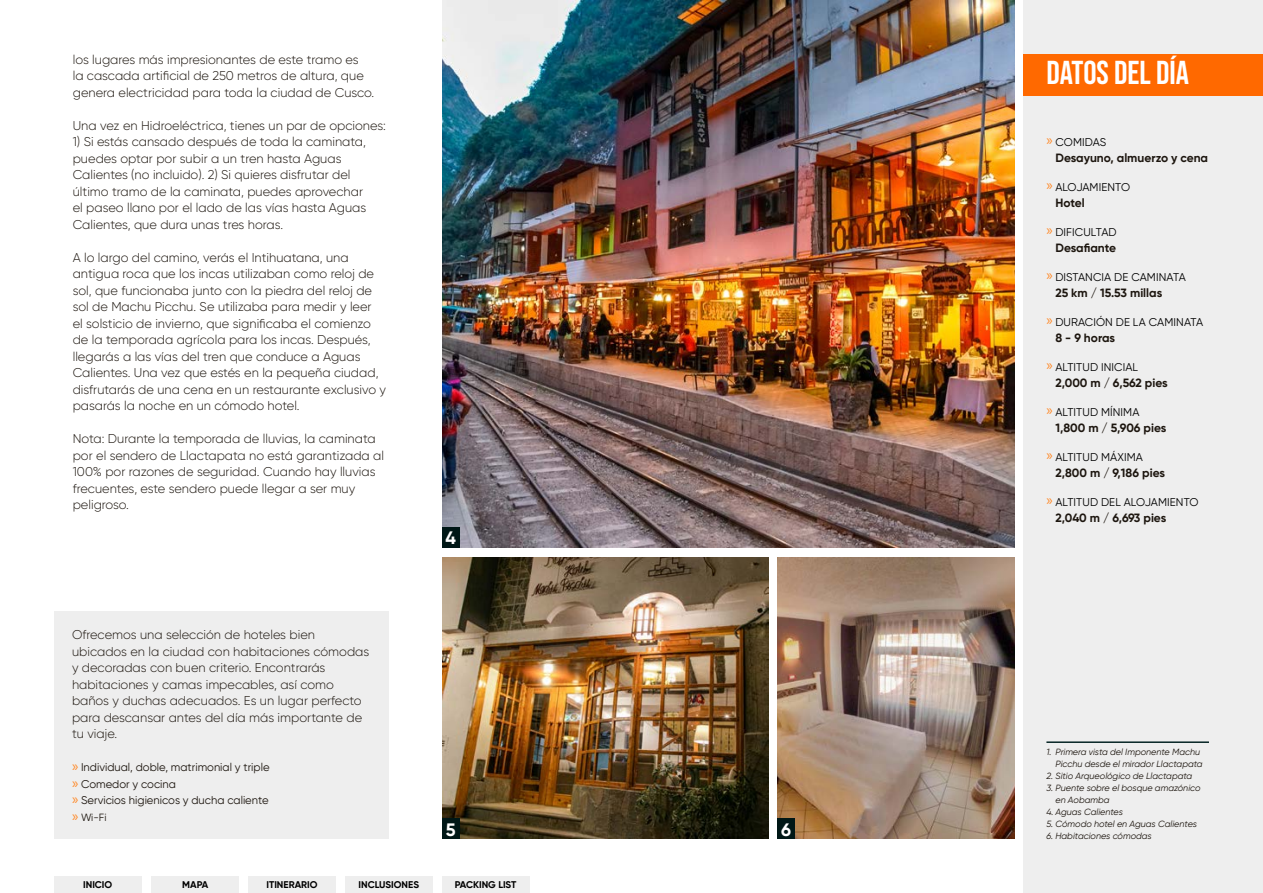
<style>
.page{position:relative;width:1263px;height:893px;background:#fff}
.page>*{position:absolute;margin:0;border:0;box-sizing:border-box;transform-origin:0 0}
.t1{font:33px "Bebas Neue";color:#fff}
.t2{font:700 18px "Gilroy";color:#fff}
.t3{font:300 12.75px/16.5px "Gilroy";color:#1d160f}
.t4{font:700 12px "Gilroy";color:#1d160f}
.t5{font:11.25px "Gilroy";letter-spacing:.01em;color:#000}
.t6{font:11.25px/16.5px "Gilroy";color:#1d160f}
.t7{font:10.5px "Gilroy";color:#1d160f}
.t8{font:700 9.75px "Gilroy";color:#000}
.t9{font:italic 9px/12px "Gilroy";color:#1d160f;text-align:right}
.s1{font-family:"Myriad Pro";font-size:15px;color:#ff8826}
</style>
<div class="page">
<div style="left:1024px;top:0;width:239px;height:893px;background:#eee"></div>
<div style="left:1024px;top:54px;width:239px;height:42px;background:#ff6900"></div>
<div style="left:54px;top:876px;width:88px;height:17px;background:#eee"></div>
<div style="left:151px;top:876px;width:88px;height:17px;background:#eee"></div>
<div style="left:248px;top:876px;width:88px;height:17px;background:#eee"></div>
<div style="left:345px;top:876px;width:87px;height:17px;background:#eee"></div>
<div style="left:442px;top:876px;width:87px;height:17px;background:#eee"></div>
<hr style="left:1046px;top:741px;width:163px;height:2px;background:#052424">
<img style="left:777px;top:557px;width:238px;height:282px">
<img style="left:442px;top:557px;width:326px;height:282px">
<img style="left:442px;top:0;width:573px;height:548px">
<div style="left:442px;top:527px;width:18px;height:21px;background:#001716"></div>
<div style="left:442px;top:819px;width:18px;height:20px;background:#001716"></div>
<div style="left:777px;top:819px;width:18px;height:20px;background:#001716"></div>
<div style="left:54px;top:612px;width:335px;height:227px;background:#eee"></div>
<p class="t3" style="left:73px;top:51px;width:303px">los lugares más impresionantes de este tramo es<br>la cascada artificial de 250 metros de altura, que genera electricidad para toda la ciudad de Cusco.</p>
<p class="t3" style="left:73px;top:117px;width:315px">Una vez en Hidroeléctrica, tienes un par de opciones:</p>
<p class="t3" style="left:73px;top:134px;width:295px">1) Si estás cansado después de toda la caminata, puedes optar por subir a un tren hasta Aguas Calientes (no incluido). 2) Si quieres disfrutar del último tramo de la caminata, puedes aprovechar el paseo llano por el lado de las vías hasta Aguas Calientes, que dura unas tres horas.</p>
<p class="t3" style="left:73px;top:249px;width:315px">A lo largo del camino, verás el Intihuatana, una antigua roca que los incas utilizaban como reloj de sol, que funcionaba junto con la piedra del reloj de sol de Machu Picchu. Se utilizaba para medir y leer<br>el solsticio de invierno, que significaba el comienzo de la temporada agrícola para los incas. Después, llegarás a las vías del tren que conduce a Aguas Calientes. Una vez que estés en la pequeña ciudad, disfrutarás de una cena en un restaurante exclusivo y pasarás la noche en un cómodo hotel.</p>
<p class="t3" style="left:73px;top:431px;width:313px">Nota: Durante la temporada de lluvias, la caminata por el sendero de Llactapata no está garantizada al 100% por razones de seguridad. Cuando hay lluvias frecuentes, este sendero puede llegar a ser muy peligroso.</p>
<p class="t3" style="left:72px;top:627px;width:299px">Ofrecemos una selección de hoteles bien ubicados en la ciudad con habitaciones cómodas y decoradas con buen criterio. Encontrarás habitaciones y camas impecables, así como baños y duchas adecuados. Es un lugar perfecto para descansar antes del día más importante de tu viaje.</p>
<p class="t6" style="left:72px;top:759px;width:199px"><span class="s1">»</span> Individual, doble, matrimonial y triple <span class="s1">»</span> Comedor y cocina<br><span class="s1">»</span> Servicios higienicos y ducha caliente</p>
<p class="t7" style="left:72px;top:811px;width:36px"><span class="s1">»</span> Wi-Fi</p>
<h2 class="t2" style="left:446px;top:527px;width:12px">4</h2>
<h2 class="t2" style="left:446px;top:818px;width:11px">5</h2>
<h2 class="t2" style="left:781px;top:818px;width:11px">6</h2>
<p class="t8" style="left:83px;top:879px;width:31px">INICIO</p>
<p class="t8" style="left:182px;top:879px;width:28px">MAPA</p>
<p class="t8" style="left:266px;top:879px;width:53px">ITINERARIO</p>
<p class="t8" style="left:358px;top:879px;width:62px">INCLUSIONES</p>
<p class="t8" style="left:455px;top:879px;width:63px">PACKING LIST</p>
<h1 class="t1" style="left:1046px;top:54px;width:144px">DATOS DEL DÍA</h1>
<p class="t5" style="left:1046px;top:135px;width:61px"><span class="s1">»</span> COMIDAS</p>
<p class="t4" style="left:1055px;top:150px;width:154px">Desayuno, almuerzo y cena</p>
<p class="t5" style="left:1046px;top:180px;width:85px"><span class="s1">»</span> ALOJAMIENTO</p>
<p class="t4" style="left:1055px;top:195px;width:31px">Hotel</p>
<p class="t5" style="left:1046px;top:225px;width:72px"><span class="s1">»</span> DIFICULTAD</p>
<p class="t4" style="left:1055px;top:240px;width:62px">Desafiante</p>
<p class="t5" style="left:1046px;top:270px;width:141px"><span class="s1">»</span> DISTANCIA DE CAMINATA</p>
<p class="t4" style="left:1055px;top:285px;width:108px">25 km / 15.53 millas</p>
<p class="t5" style="left:1046px;top:315px;width:158px"><span class="s1">»</span> DURACIÓN DE LA CAMINATA</p>
<p class="t4" style="left:1055px;top:330px;width:61px">8 - 9 horas</p>
<p class="t5" style="left:1046px;top:360px;width:93px"><span class="s1">»</span> ALTITUD INICIAL</p>
<p class="t4" style="left:1055px;top:375px;width:114px">2,000 m / 6,562 pies</p>
<p class="t5" style="left:1046px;top:405px;width:95px"><span class="s1">»</span> ALTITUD MÍNIMA</p>
<p class="t4" style="left:1055px;top:420px;width:112px">1,800 m / 5,906 pies</p>
<p class="t5" style="left:1046px;top:450px;width:98px"><span class="s1">»</span> ALTITUD MÁXIMA</p>
<p class="t4" style="left:1055px;top:465px;width:111px">2,800 m / 9,186 pies</p>
<p class="t5" style="left:1046px;top:495px;width:153px"><span class="s1">»</span> ALTITUD DEL ALOJAMIENTO</p>
<p class="t4" style="left:1055px;top:510px;width:112px">2,040 m / 6,693 pies</p>
<p class="t9" style="left:1046px;top:746px;width:158px">1. Primera vista del Imponente Machu<br>Picchu desde el mirador Llactapata</p>
<p class="t9" style="left:1046px;top:770px;width:147px">2. Sitio Arqueológico de Llactapata</p>
<p class="t9" style="left:1055px;top:782px;width:147px;text-align:left;text-indent:-9px">3. Puente sobre el bosque amazónico en Aobamba</p>
<p class="t9" style="left:1046px;top:806px;width:78px">4. Aguas Calientes</p>
<p class="t9" style="left:1046px;top:818px;width:152px">5. Cómodo hotel en Aguas Calientes</p>
<p class="t9" style="left:1046px;top:830px;width:107px">6. Habitaciones cómodas</p>
</div>
